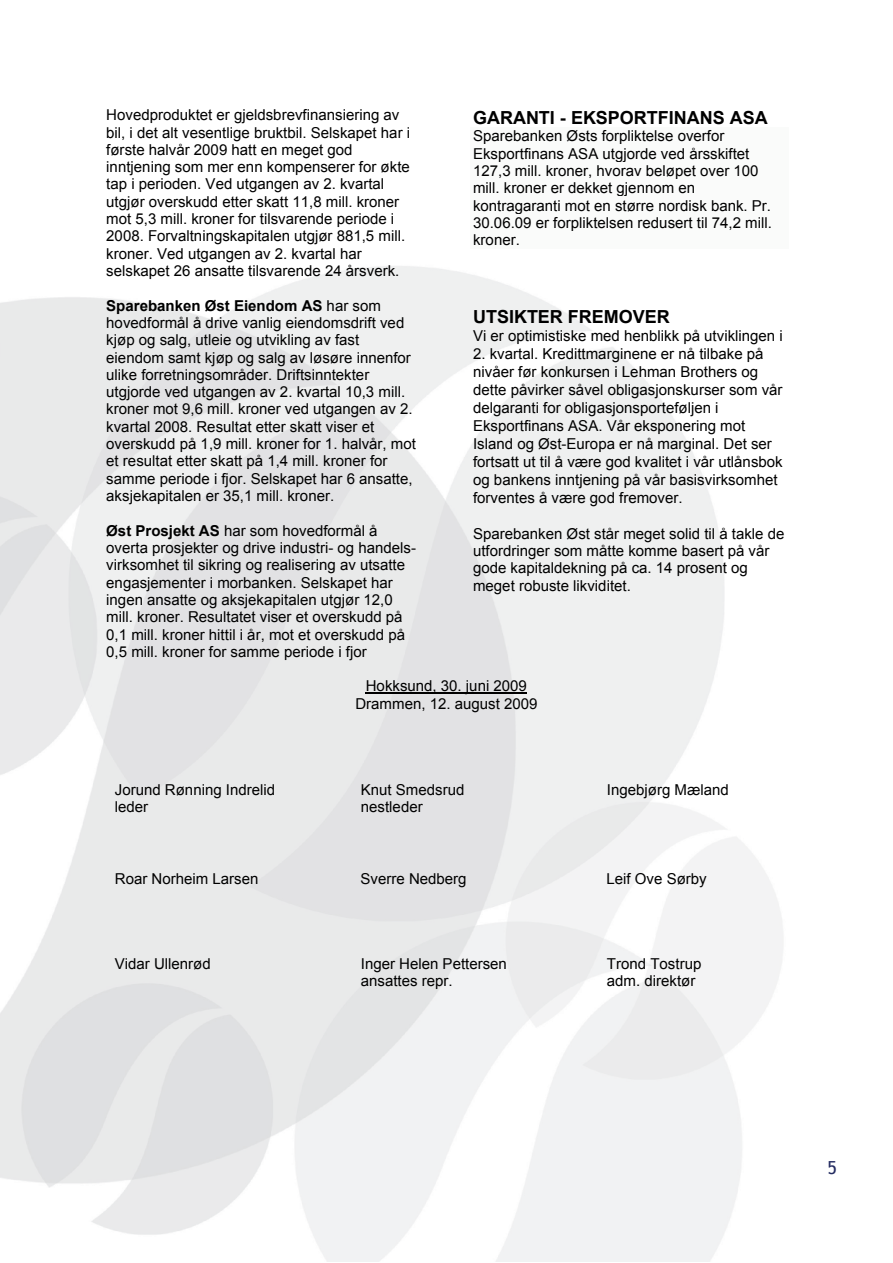
<style>
.page{position:relative;width:893px;height:1263px;background:#fff}
.page>*{position:absolute;margin:0;border:0;box-sizing:border-box;transform-origin:0 0}
.t1{font:700 18px "Arial";color:#000}
.t2{font:18px "Trebuchet MS";color:#242c61}
.t3{font:15px/17.2px "Arial";color:#000}
.s1{font-weight:700}
</style>
<div class="page">
<img style="left:0;top:266px;width:783px;height:996px">
<div style="left:471px;top:127px;width:318px;height:18px;background:#fafbfa"></div>
<div style="left:471px;top:145px;width:318px;height:17px;background:#fafbfa"></div>
<div style="left:471px;top:162px;width:318px;height:17px;background:#fafbfa"></div>
<div style="left:471px;top:179px;width:318px;height:18px;background:#fafbfa"></div>
<div style="left:471px;top:197px;width:318px;height:17px;background:#fafbfa"></div>
<div style="left:471px;top:214px;width:318px;height:17px;background:#fafbfa"></div>
<div style="left:471px;top:231px;width:318px;height:17px;background:#fafbfa"></div>
<hr style="left:366px;top:693px;width:161px;height:1px;background:#000">
<p class="t3" style="left:106px;top:107px;width:305px">Hovedproduktet er gjeldsbrevfinansiering av bil, i det alt vesentlige bruktbil. Selskapet har i første halvår 2009 hatt en meget god inntjening som mer enn kompenserer for økte tap i perioden. Ved utgangen av 2. kvartal utgjør overskudd etter skatt 11,8 mill. kroner mot 5,3 mill. kroner for tilsvarende periode i 2008. Forvaltningskapitalen utgjør 881,5 mill. kroner. Ved utgangen av 2. kvartal har selskapet 26 ansatte tilsvarende 24 årsverk.</p>
<p class="t3" style="left:106px;top:297px;width:311px"><span class="s1">Sparebanken Øst Eiendom AS</span> har som hovedformål å drive vanlig eiendomsdrift ved kjøp og salg, utleie og utvikling av fast eiendom samt kjøp og salg av løsøre innenfor ulike forretningsområder. Driftsinntekter utgjorde ved utgangen av 2. kvartal 10,3 mill. kroner mot 9,6 mill. kroner ved utgangen av 2. kvartal 2008. Resultat etter skatt viser et overskudd på 1,9 mill. kroner for 1. halvår, mot et resultat etter skatt på 1,4 mill. kroner for samme periode i fjor. Selskapet har 6 ansatte, aksjekapitalen er 35,1 mill. kroner.</p>
<p class="t3" style="left:106px;top:522px;width:311px"><span class="s1">Øst Prosjekt AS</span> har som hovedformål å overta prosjekter og drive industri- og handels&shy;virksomhet til sikring og realisering av utsatte engasjementer i morbanken. Selskapet har ingen ansatte og aksjekapitalen utgjør 12,0 mill. kroner. Resultatet viser et overskudd på 0,1 mill. kroner hittil i år, mot et overskudd på 0,5 mill. kroner for samme periode i fjor</p>
<p class="t1" style="left:473px;top:105px;width:296px">GARANTI - EKSPORTFINANS ASA</p>
<p class="t3" style="left:473px;top:128px;width:300px">Sparebanken Østs forpliktelse overfor Eksportfinans ASA utgjorde ved årsskiftet 127,3 mill. kroner, hvorav beløpet over 100 mill. kroner er dekket gjennom en kontragaranti mot en større nordisk bank. Pr.<br>30.06.09 er forpliktelsen redusert til 74,2 mill. kroner.</p>
<p class="t1" style="left:473px;top:305px;width:198px">UTSIKTER FREMOVER</p>
<p class="t3" style="left:473px;top:328px;width:311px">Vi er optimistiske med henblikk på utviklingen i</p>
<p class="t3" style="left:473px;top:345px;width:311px;line-height:18px">2. kvartal. Kredittmarginene er nå tilbake på nivåer før konkursen i Lehman Brothers og dette påvirker såvel obligasjonskurser som vår delgaranti for obligasjonsporteføljen i Eksportfinans ASA. Vår eksponering mot Island og Øst-Europa er nå marginal. Det ser fortsatt ut til å være god kvalitet i vår utlånsbok og bankens inntjening på vår basisvirksomhet forventes å være god fremover.</p>
<p class="t3" style="left:473px;top:525px;width:313px">Sparebanken Øst står meget solid til å takle de utfordringer som måtte komme basert på vår gode kapitaldekning på ca. 14 prosent og meget robuste likviditet.</p>
<p class="t3" style="left:355px;top:678px;width:184px;text-align:center">Hokksund, 30. juni 2009<br>Drammen, 12. august 2009</p>
<p class="t3" style="left:115px;top:781px;width:162px">Jorund Rønning Indrelid leder</p>
<p class="t3" style="left:361px;top:781px;width:105px">Knut Smedsrud nestleder</p>
<p class="t3" style="left:607px;top:781px;width:123px">Ingebjørg Mæland</p>
<p class="t3" style="left:115px;top:870px;width:145px">Roar Norheim Larsen</p>
<p class="t3" style="left:361px;top:870px;width:108px">Sverre Nedberg</p>
<p class="t3" style="left:607px;top:870px;width:102px">Leif Ove Sørby</p>
<p class="t3" style="left:115px;top:955px;width:98px">Vidar Ullenrød</p>
<p class="t3" style="left:361px;top:955px;width:148px">Inger Helen Pettersen ansattes repr.</p>
<p class="t3" style="left:607px;top:955px;width:96px">Trond Tostrup adm. direktør</p>
<p class="t2" style="left:828px;top:1157px;width:11px">5</p>
</div>
